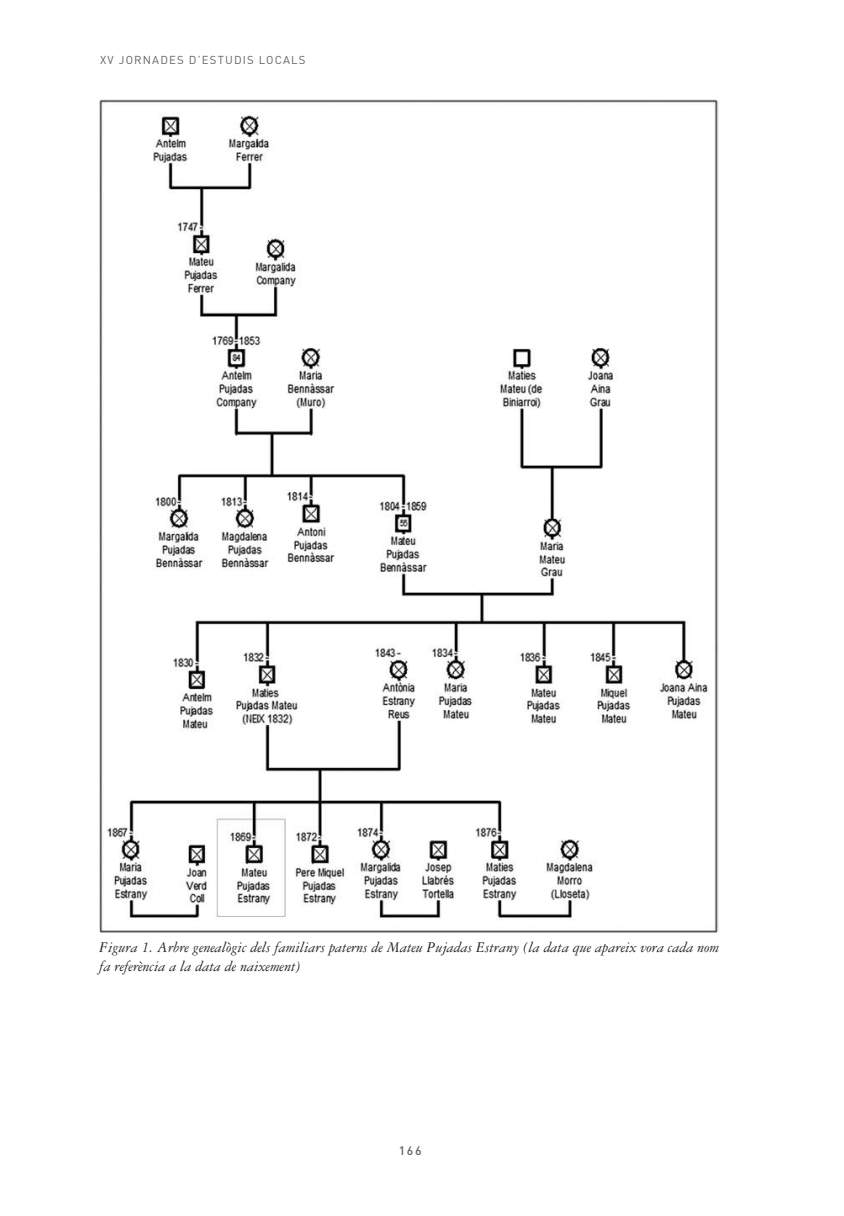
<style>
.page{position:relative;width:844px;height:1216px;background:#fff}
.page>*{position:absolute;margin:0;border:0;box-sizing:border-box;transform-origin:0 0}
.tit3{font:italic 15.75px/18.9px "Garamond Three";color:#231f20}
.t1{font:500 12.25px "DIN";color:#636366}
.t2{font:11.38px "DIN";letter-spacing:.1em;color:#636366}
</style>
<div class="page">
<img style="left:99px;top:99px;width:619px;height:833px">
<p class="t2" style="left:100px;top:53px;width:207px">XV JORNADES D’ESTUDIS LOCALS</p>
<p class="tit3" style="left:99px;top:937px;width:621px">Figura 1. Arbre genealògic dels familiars paterns de Mateu Pujadas Estrany (la data que apareix vora cada nom fa referència a la data de naixement)</p>
<p class="t1" style="left:398px;top:1143px;width:25px">166</p>
</div>
